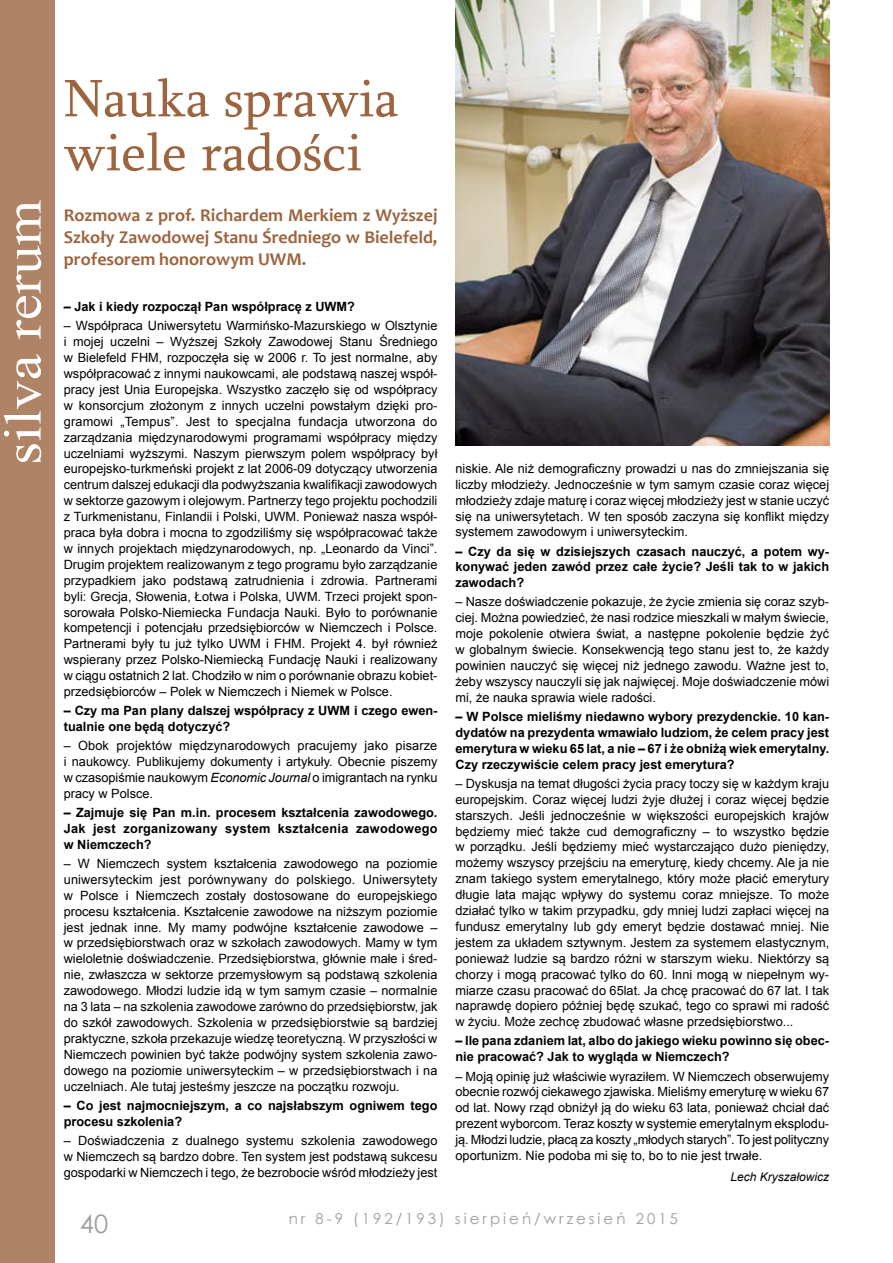
<style>
.page{position:relative;width:893px;height:1263px;background:#fff}
.page>*{position:absolute;margin:0;border:0;box-sizing:border-box;transform-origin:0 0}
.t1{font:54px/54px "Sylfaen";letter-spacing:.005em;color:#9c643f}
.t2{font:52.65px "Times New Roman";color:#fff;scale:1.11 1}
.t3{font:25.5px "Century Gothic";color:#9c9d9f}
.t4{font:700 18px/21.6px "Candara";color:#9c643f;text-align:justify}
.t5{font:15px "Century Gothic";letter-spacing:.2em;color:#9c9d9f}
.t6{font:12.75px/15.9px "Arial";color:#000;text-align:justify}
.t7{font:700 12.75px/15.9px "Arial";color:#000}
.t8{font:italic 12px "Arial";color:#000}
.s1{font-style:italic}
</style>
<div class="page">
<img style="left:455px;top:0;width:374px;height:445px">
<div style="left:0;top:0;width:54px;height:1263px;background:#af8365"></div>
<h2 class="t2" style="left:-12px;top:465px;width:240px;rotate:-90deg">silva rerum</h2>
<h1 class="t1" style="left:64px;top:70px;width:336px">Nauka sprawia wiele radości</h1>
<h3 class="t4" style="left:64px;top:205px;width:375px">Rozmowa z prof. Richardem Merkiem z Wyższej Szkoły Zawodowej Stanu Średniego w Bielefeld, profesorem honorowym UWM.</h3>
<p class="t7" style="left:64px;top:299px;width:293px">– Jak i kiedy rozpoczął Pan współpracę z UWM?</p>
<p class="t6" style="left:64px;top:318px;width:375px">– Współpraca Uniwersytetu Warmińsko-Mazurskiego w Olsztynie i mojej uczelni – Wyższej Szkoły Zawodowej Stanu Średniego w Bielefeld FHM, rozpoczęła się w 2006 r. To jest normalne, aby współpracować z innymi naukowcami, ale podstawą naszej współ&shy;pracy jest Unia Europejska. Wszystko zaczęło się od współpracy w konsorcjum złożonym z innych uczelni powstałym dzięki pro&shy;gramowi „Tempus”. Jest to specjalna fundacja utworzona do zarządzania międzynarodowymi programami współpracy między uczelniami wyższymi. Naszym pierwszym polem współpracy był europejsko-turkmeński projekt z lat 2006-09 dotyczący utworzenia centrum dalszej edukacji dla podwyższania kwalifikacji zawodowych w sektorze gazowym i olejowym. Partnerzy tego projektu pochodzili z Turkmenistanu, Finlandii i Polski, UWM. Ponieważ nasza współ&shy;praca była dobra i mocna to zgodziliśmy się współpracować także w innych projektach międzynarodowych, np. „Leonardo da Vinci”.<br>Drugim projektem realizowanym z tego programu było zarządzanie przypadkiem jako podstawą zatrudnienia i zdrowia. Partnerami byli: Grecja, Słowenia, Łotwa i Polska, UWM. Trzeci projekt spon&shy;sorowała Polsko-Niemiecka Fundacja Nauki. Było to porównanie kompetencji i potencjału przedsiębiorców w Niemczech i Polsce.<br>Partnerami były tu już tylko UWM i FHM. Projekt 4. był również wspierany przez Polsko-Niemiecką Fundację Nauki i realizowany w ciągu ostatnich 2 lat. Chodziło w nim o porównanie obrazu kobiet&shy;przedsiębiorców – Polek w Niemczech i Niemek w Polsce.</p>
<p class="t7" style="left:64px;top:703px;width:375px">– Czy ma Pan plany dalszej współpracy z UWM i czego ewen&shy;tualnie one będą dotyczyć?</p>
<p class="t6" style="left:64px;top:738px;width:375px">– Obok projektów międzynarodowych pracujemy jako pisarze i naukowcy. Publikujemy dokumenty i artykuły. Obecnie piszemy w czasopiśmie naukowym <span class="s1">Economic Journal</span> o imigrantach na rynku pracy w Polsce.</p>
<p class="t7" style="left:64px;top:805px;width:375px;text-align:justify">– Zajmuje się Pan m.in. procesem kształcenia zawodowego.<br>Jak jest zorganizowany system kształcenia zawodowego w Niemczech?</p>
<p class="t6" style="left:64px;top:856px;width:375px">– W Niemczech system kształcenia zawodowego na poziomie uniwersyteckim jest porównywany do polskiego. Uniwersytety w Polsce i Niemczech zostały dostosowane do europejskiego procesu kształcenia. Kształcenie zawodowe na niższym poziomie jest jednak inne. My mamy podwójne kształcenie zawodowe – w przedsiębiorstwach oraz w szkołach zawodowych. Mamy w tym wieloletnie doświadczenie. Przedsiębiorstwa, głównie małe i śred&shy;nie, zwłaszcza w sektorze przemysłowym są podstawą szkolenia zawodowego. Młodzi ludzie idą w tym samym czasie – normalnie na 3 lata – na szkolenia zawodowe zarówno do przedsiębiorstw, jak do szkół zawodowych. Szkolenia w przedsiębiorstwie są bardziej praktyczne, szkoła przekazuje wiedzę teoretyczną. W przyszłości w Niemczech powinien być także podwójny system szkolenia zawo&shy;dowego na poziomie uniwersyteckim – w przedsiębiorstwach i na uczelniach. Ale tutaj jesteśmy jeszcze na początku rozwoju.</p>
<p class="t7" style="left:64px;top:1098px;width:375px">– Co jest najmocniejszym, a co najsłabszym ogniwem tego procesu szkolenia?</p>
<p class="t6" style="left:64px;top:1132px;width:375px">– Doświadczenia z dualnego systemu szkolenia zawodowego w Niemczech są bardzo dobre. Ten system jest podstawą sukcesu gospodarki w Niemczech i tego, że bezrobocie wśród młodzieży jest</p>
<p class="t6" style="left:455px;top:460px;width:375px">niskie. Ale niż demograficzny prowadzi u nas do zmniejszania się liczby młodzieży. Jednocześnie w tym samym czasie coraz więcej młodzieży zdaje maturę i coraz więcej młodzieży jest w stanie uczyć się na uniwersytetach. W ten sposób zaczyna się konflikt między systemem zawodowym i uniwersyteckim.</p>
<p class="t7" style="left:455px;top:543px;width:375px;text-align:justify">– Czy da się w dzisiejszych czasach nauczyć, a potem wy&shy;konywać jeden zawód przez całe życie? Jeśli tak to w jakich zawodach?</p>
<p class="t6" style="left:455px;top:594px;width:375px">– Nasze doświadczenie pokazuje, że życie zmienia się coraz szyb&shy;ciej. Można powiedzieć, że nasi rodzice mieszkali w małym świecie, moje pokolenie otwiera świat, a następne pokolenie będzie żyć w globalnym świecie. Konsekwencją tego stanu jest to, że każdy powinien nauczyć się więcej niż jednego zawodu. Ważne jest to, żeby wszyscy nauczyli się jak najwięcej. Moje doświadczenie mówi mi, że nauka sprawia wiele radości.</p>
<p class="t7" style="left:455px;top:709px;width:375px;text-align:justify">– W Polsce mieliśmy niedawno wybory prezydenckie. 10 kan&shy;dydatów na prezydenta wmawiało ludziom, że celem pracy jest emerytura w wieku 65 lat, a nie – 67 i że obniżą wiek emerytalny.<br>Czy rzeczywiście celem pracy jest emerytura?</p>
<p class="t6" style="left:455px;top:775px;width:375px">– Dyskusja na temat długości życia pracy toczy się w każdym kraju europejskim. Coraz więcej ludzi żyje dłużej i coraz więcej będzie starszych. Jeśli jednocześnie w większości europejskich krajów będziemy mieć także cud demograficzny – to wszystko będzie w porządku. Jeśli będziemy mieć wystarczająco dużo pieniędzy, możemy wszyscy przejściu na emeryturę, kiedy chcemy. Ale ja nie znam takiego system emerytalnego, który może płacić emerytury długie lata mając wpływy do systemu coraz mniejsze. To może działać tylko w takim przypadku, gdy mniej ludzi zapłaci więcej na fundusz emerytalny lub gdy emeryt będzie dostawać mniej. Nie jestem za układem sztywnym. Jestem za systemem elastycznym, ponieważ ludzie są bardzo różni w starszym wieku. Niektórzy są chorzy i mogą pracować tylko do 60. Inni mogą w niepełnym wy&shy;miarze czasu pracować do 65lat. Ja chcę pracować do 67 lat. I tak naprawdę dopiero później będę szukać, tego co sprawi mi radość w życiu. Może zechcę zbudować własne przedsiębiorstwo...</p>
<p class="t7" style="left:455px;top:1033px;width:375px">– Ile pana zdaniem lat, albo do jakiego wieku powinno się obec&shy;nie pracować? Jak to wygląda w Niemczech?</p>
<p class="t6" style="left:455px;top:1068px;width:375px">– Moją opinię już właściwie wyraziłem. W Niemczech obserwujemy obecnie rozwój ciekawego zjawiska. Mieliśmy emeryturę w wieku 67 od lat. Nowy rząd obniżył ją do wieku 63 lata, ponieważ chciał dać prezent wyborcom. Teraz koszty w systemie emerytalnym eksplodu&shy;ją. Młodzi ludzie, płacą za koszty „młodych starych”. To jest polityczny oportunizm. Nie podoba mi się to, bo to nie jest trwałe.</p>
<p class="t8" style="left:730px;top:1169px;width:100px">Lech Kryszałowicz</p>
<h3 class="t3" style="left:80px;top:1206px;width:30px">40</h3>
<p class="t5" style="left:289px;top:1208px;width:391px">nr 8-9 (192/193) sierpień/wrzesień 2015</p>
</div>
